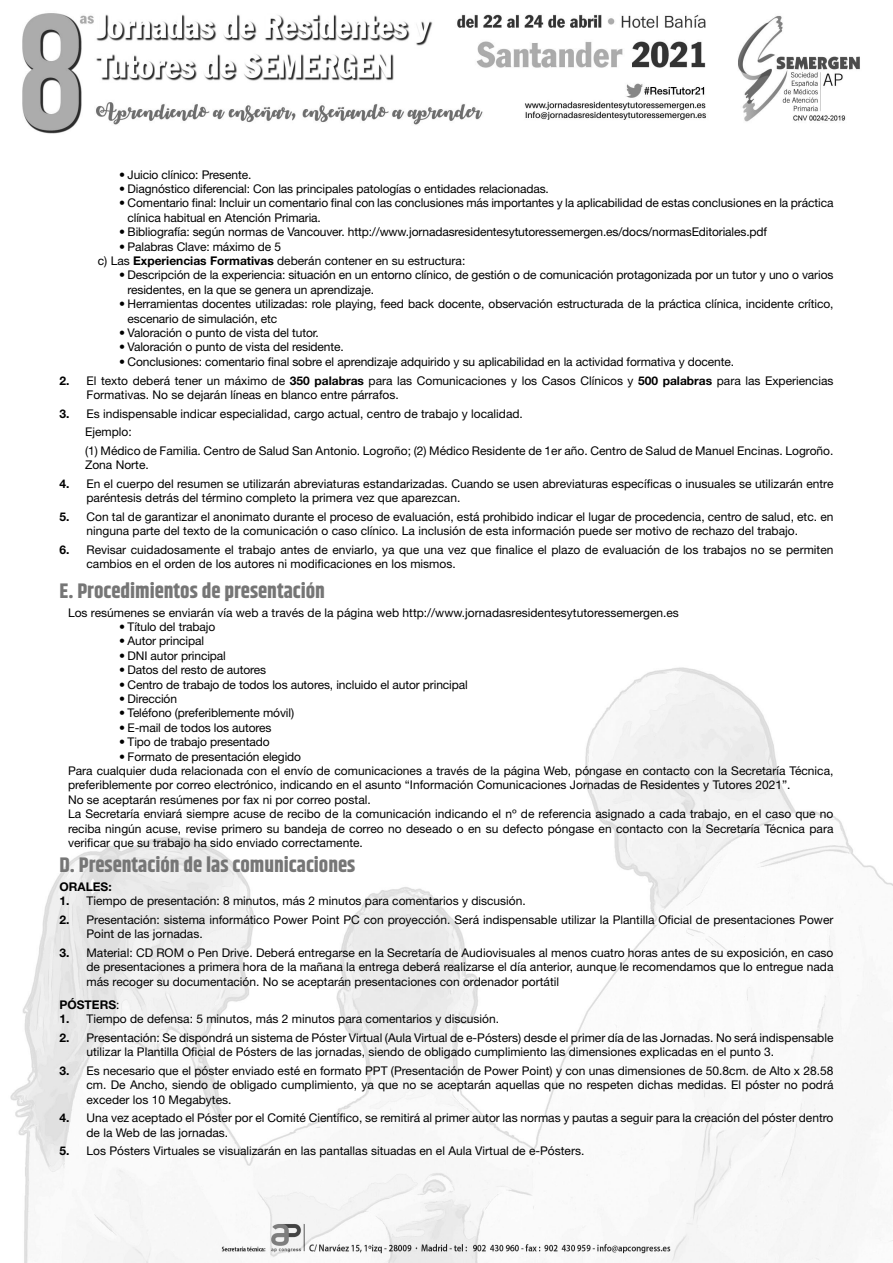
<style>
.page{position:relative;width:893px;height:1263px;background:#fff}
.page>*{position:absolute;margin:0;border:0;box-sizing:border-box;transform-origin:0 0}
.t1{font:700 21px "Khand";color:#767676}
.t2{font:12px/14.4px "Helvetica Neue LT Std";color:#000}
.t3{font:700 12px "Helvetica Neue LT Std";color:#000}
.s1{font-weight:700}
.s2{font-weight:400}
</style>
<div class="page">
<img style="left:10px;top:13px;width:883px;height:1250px">
<p class="t2" style="left:119px;top:169px;width:134px">• Juicio clínico: Presente.</p>
<p class="t2" style="left:119px;top:183px;width:431px">• Diagnóstico diferencial: Con las principales patologías o entidades relacionadas.</p>
<p class="t2" style="left:128px;top:197px;width:707px;text-indent:-9px">• Comentario final: Incluir un comentario final con las conclusiones más importantes y la aplicabilidad de estas conclusiones en la práctica clínica habitual en Atención Primaria.</p>
<p class="t2" style="left:119px;top:226px;width:649px">• Bibliografía: según normas de Vancouver. http://www.jornadasresidentesytutoressemergen.es/docs/normasEditoriales.pdf</p>
<p class="t2" style="left:98px;top:241px;width:369px;text-indent:21px">• Palabras Clave: máximo de 5<br>c) Las <span class="s1">Experiencias Formativas</span> deberán contener en su estructura:</p>
<p class="t2" style="left:128px;top:269px;width:707px;text-indent:-9px">• Descripción de la experiencia: situación en un entorno clínico, de gestión o de comunicación protagonizada por un tutor y uno o varios residentes, en la que se genera un aprendizaje.</p>
<p class="t2" style="left:128px;top:298px;width:707px;text-indent:-9px">• Herramientas docentes utilizadas: role playing, feed back docente, observación estructurada de la práctica clínica, incidente crítico, escenario de simulación, etc</p>
<p class="t2" style="left:119px;top:327px;width:201px">• Valoración o punto de vista del tutor.</p>
<p class="t2" style="left:119px;top:341px;width:226px">• Valoración o punto de vista del residente.</p>
<p class="t2" style="left:119px;top:356px;width:617px">• Conclusiones: comentario final sobre el aprendizaje adquirido y su aplicabilidad en la actividad formativa y docente.</p>
<p class="t2" style="left:87px;top:375px;width:748px;text-indent:-27px"><span class="s1">2.</span> El texto deberá tener un máximo de <span class="s1">350 palabras</span> para las Comunicaciones y los Casos Clínicos y <span class="s1">500 palabras</span> para las Experiencias<br>Formativas. No se dejarán líneas en blanco entre párrafos.</p>
<p class="t2" style="left:85px;top:405px;width:750px;line-height:18.6px;text-indent:-26px"><span class="s1">3.</span> Es indispensable indicar especialidad, cargo actual, centro de trabajo y localidad.<br>Ejemplo:<br>(1) Médico de Familia. Centro de Salud San Antonio. Logroño; (2) Médico Residente de 1er año. Centro de Salud de Manuel Encinas. Logroño.</p>
<p class="t2" style="left:85px;top:459px;width:65px">Zona Norte.</p>
<p class="t2" style="left:87px;top:478px;width:748px;text-indent:-27px"><span class="s1">4.</span> En el cuerpo del resumen se utilizarán abreviaturas estandarizadas. Cuando se usen abreviaturas específicas o inusuales se utilizarán entre paréntesis detrás del término completo la primera vez que aparezcan.</p>
<p class="t2" style="left:87px;top:511px;width:748px;text-indent:-27px"><span class="s1">5.</span> Con tal de garantizar el anonimato durante el proceso de evaluación, está prohibido indicar el lugar de procedencia, centro de salud, etc. en ninguna parte del texto de la comunicación o caso clínico. La inclusión de esta información puede ser motivo de rechazo del trabajo.</p>
<p class="t2" style="left:87px;top:544px;width:748px;text-indent:-27px"><span class="s1">6.</span> Revisar cuidadosamente el trabajo antes de enviarlo, ya que una vez que finalice el plazo de evaluación de los trabajos no se permiten cambios en el orden de los autores ni modificaciones en los mismos.</p>
<h1 class="t1" style="left:60px;top:576px;width:267px">E. Procedimientos de presentación</h1>
<p class="t2" style="left:68px;top:607px;width:612px">Los resúmenes se enviarán vía web a través de la página web http://www.jornadasresidentesytutoressemergen.es</p>
<p class="t2" style="left:119px;top:621px;width:98px">• Título del trabajo</p>
<p class="t2" style="left:119px;top:635px;width:87px">• Autor principal</p>
<p class="t2" style="left:119px;top:650px;width:108px">• DNI autor principal</p>
<p class="t2" style="left:119px;top:664px;width:149px">• Datos del resto de autores</p>
<p class="t2" style="left:119px;top:679px;width:350px">• Centro de trabajo de todos los autores, incluido el autor principal</p>
<p class="t2" style="left:119px;top:693px;width:59px">• Dirección</p>
<p class="t2" style="left:119px;top:707px;width:177px">• Teléfono (preferiblemente móvil)</p>
<p class="t2" style="left:119px;top:722px;width:154px">• E-mail de todos los autores</p>
<p class="t2" style="left:119px;top:736px;width:152px">• Tipo de trabajo presentado</p>
<p class="t2" style="left:68px;top:751px;width:767px;text-indent:51px">• Formato de presentación elegido<br>Para cualquier duda relacionada con el envío de comunicaciones a través de la página Web, póngase en contacto con la Secretaría Técnica, preferiblemente por correo electrónico, indicando en el asunto “Información Comunicaciones Jornadas de Residentes y Tutores 2021”.<br>No se aceptarán resúmenes por fax ni por correo postal.<br>La Secretaría enviará siempre acuse de recibo de la comunicación indicando el nº de referencia asignado a cada trabajo, en el caso que no reciba ningún acuse, revise primero su bandeja de correo no deseado o en su defecto póngase en contacto con la Secretaría Técnica para verificar que su trabajo ha sido enviado correctamente.</p>
<h1 class="t1" style="left:60px;top:850px;width:297px">D. Presentación de las comunicaciones</h1>
<p class="t3" style="left:60px;top:882px;width:54px">ORALES:</p>
<p class="t2" style="left:60px;top:895px;width:468px"><span class="s1">1.</span> Tiempo de presentación: 8 minutos, más 2 minutos para comentarios y discusión.</p>
<p class="t2" style="left:87px;top:914px;width:748px;text-indent:-27px"><span class="s1">2.</span> Presentación: sistema informático Power Point PC con proyección. Será indispensable utilizar la Plantilla Oficial de presentaciones Power<br>Point de las jornadas.</p>
<p class="t2" style="left:87px;top:947px;width:748px;text-align:justify;text-indent:-27px"><span class="s1">3.</span> Material: CD ROM o Pen Drive. Deberá entregarse en la Secretaría de Audiovisuales al menos cuatro horas antes de su exposición, en caso de presentaciones a primera hora de la mañana la entrega deberá realizarse el día anterior, aunque le recomendamos que lo entregue nada más recoger su documentación. No se aceptarán presentaciones con ordenador portátil</p>
<p class="t3" style="left:60px;top:1000px;width:62px">PÓSTERS<span class="s2">:</span></p>
<p class="t2" style="left:60px;top:1013px;width:441px"><span class="s1">1.</span> Tiempo de defensa: 5 minutos, más 2 minutos para comentarios y discusión.</p>
<p class="t2" style="left:87px;top:1032px;width:748px;text-indent:-27px"><span class="s1">2.</span> Presentación: Se dispondrá un sistema de Póster Virtual (Aula Virtual de e-Pósters) desde el primer día de las Jornadas. No será indispensable utilizar la Plantilla Oficial de Pósters de las jornadas, siendo de obligado cumplimiento las dimensiones explicadas en el punto 3.</p>
<p class="t2" style="left:87px;top:1065px;width:748px;text-align:justify;text-indent:-27px"><span class="s1">3.</span> Es necesario que el póster enviado esté en formato PPT (Presentación de Power Point) y con unas dimensiones de 50.8cm. de Alto x 28.58 cm. De Ancho, siendo de obligado cumplimiento, ya que no se aceptarán aquellas que no respeten dichas medidas. El póster no podrá exceder los 10 Megabytes.</p>
<p class="t2" style="left:87px;top:1112px;width:748px;text-indent:-27px"><span class="s1">4.</span> Una vez aceptado el Póster por el Comité Científico, se remitirá al primer autor las normas y pautas a seguir para la creación del póster dentro de la Web de las jornadas.</p>
<p class="t2" style="left:60px;top:1145px;width:526px"><span class="s1">5.</span> Los Pósters Virtuales se visualizarán en las pantallas situadas en el Aula Virtual de e-Pósters.</p>
</div>
